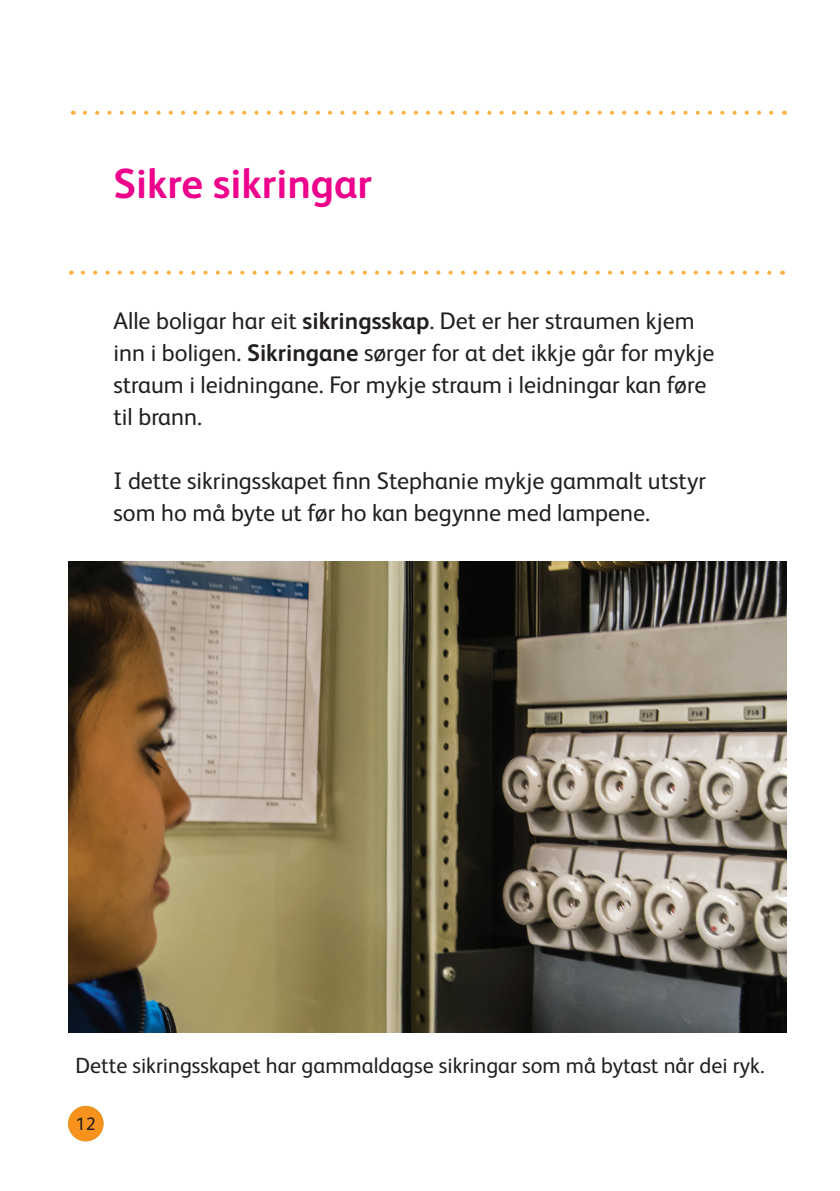
<style>
.page{position:relative;width:840px;height:1191px;background:#fff}
.page>*{position:absolute;margin:0;border:0;box-sizing:border-box;transform-origin:0 0}
.t1{font:700 42px "FS Albert";color:#ed028c}
.t2{font:24px/32px "FS Albert";color:#231f20}
.t3{font:22px "FS Albert";color:#231f20}
.t4{font:18px "FS Albert";color:#231f20}
.s1{font-weight:700}
</style>
<div class="page">
<div style="left:68px;top:1106px;width:35px;height:35px;background:#f7931d;border-radius:50%"></div>
<svg style="left:85px;top:111px;width:689px;height:4px"></svg>
<svg style="left:83px;top:271px;width:689px;height:4px"></svg>
<img style="left:68px;top:561px;width:717px;height:471px">
<h1 class="t1" style="left:113px;top:155px;width:260px">Sikre sikringar</h1>
<p class="t2" style="left:113px;top:303px;width:602px">Alle boligar har eit <span class="s1">sikringsskap</span>. Det er her straumen kjem inn i boligen. <span class="s1">Sikringane</span> sørger for at det ikkje går for mykje straum i leidningane. For mykje straum i leidningar kan føre til brann.</p>
<p class="t2" style="left:113px;top:463px;width:593px">I dette sikringsskapet finn Stephanie mykje gammalt utstyr som ho må byte ut før ho kan begynne med lampene.</p>
<p class="t3" style="left:75px;top:1051px;width:690px">Dette sikringsskapet har gammaldagse sikringar som må bytast når dei ryk.</p>
<p class="t4" style="left:76px;top:1111px;width:21px">12</p>
</div>
